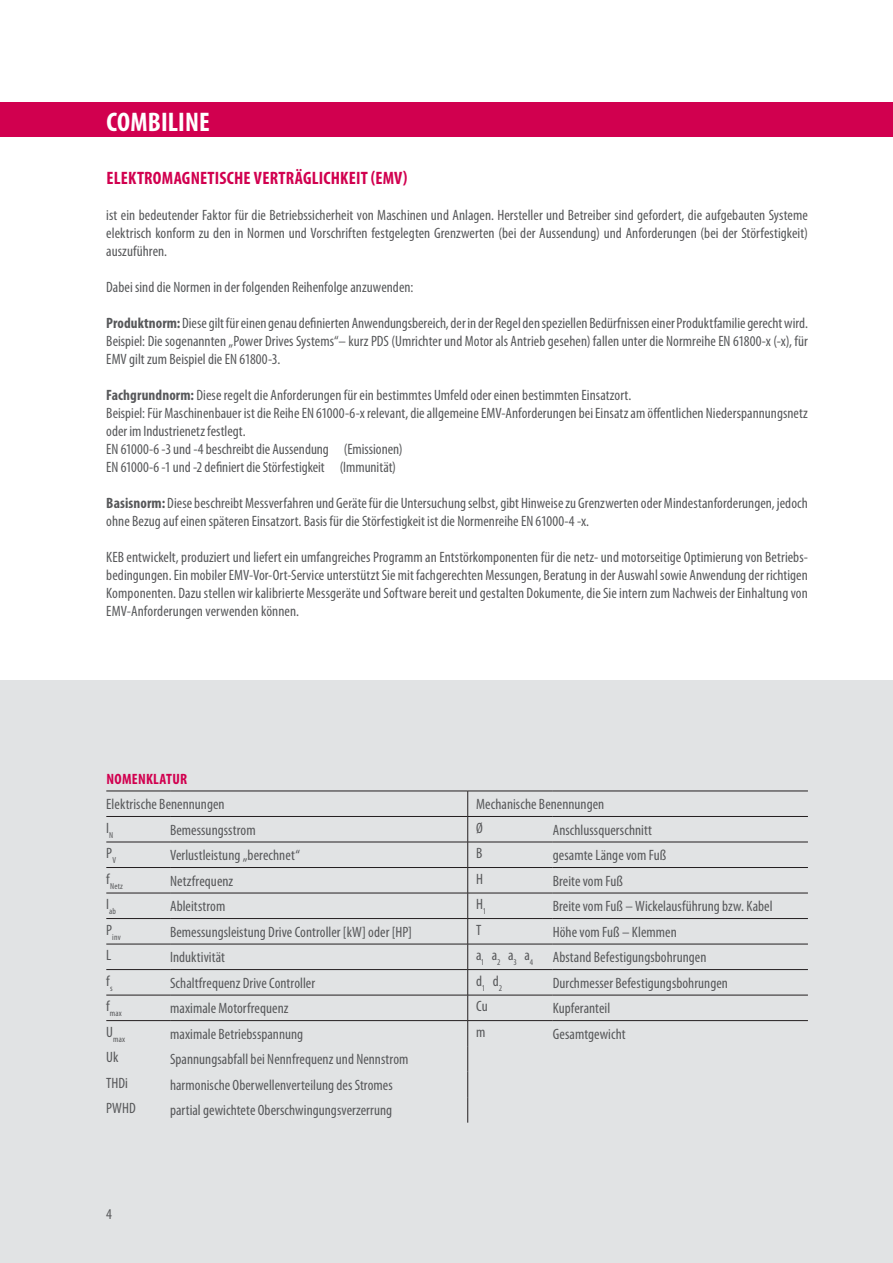
<style>
.page{position:relative;width:893px;height:1263px;background:#fff}
.page>*{position:absolute;margin:0;border:0;box-sizing:border-box;transform-origin:0 0}
.ragged_10pt{font:700 condensed 27px "Myriad Pro";letter-spacing:.005em;color:#fff}
.justify_10pt{font:700 condensed 18px "Myriad Pro";letter-spacing:.01em;color:#d1004f}
.justify_10pt-2{font:condensed 15px/18px "Myriad Pro";letter-spacing:.005em;color:#57585a}
.ragged_10pt-2{font:condensed 15px "Myriad Pro";color:#57585a}
.t1{font:700 condensed 15px "Myriad Pro";letter-spacing:.02em;color:#d1004f}
.t2{font:condensed 8.7px "Myriad Pro";letter-spacing:.02em;color:#57585a}
.s1{font-weight:700}
</style>
<div class="page">
<div style="left:0;top:680px;width:893px;height:583px;background:#e1e3e4"></div>
<div style="left:0;top:102px;width:893px;height:34px;background:#d1004f"></div>
<hr style="left:106px;top:791px;width:64px;height:1px;background:#231f20">
<hr style="left:170px;top:791px;width:298px;height:1px;background:#231f20">
<hr style="left:468px;top:791px;width:85px;height:1px;background:#231f20">
<hr style="left:553px;top:791px;width:255px;height:1px;background:#231f20">
<hr style="left:106px;top:816px;width:64px;height:1px;background:#231f20">
<hr style="left:106px;top:842px;width:64px;height:1px;background:#231f20">
<hr style="left:106px;top:867px;width:64px;height:1px;background:#231f20">
<hr style="left:106px;top:893px;width:64px;height:1px;background:#231f20">
<hr style="left:106px;top:918px;width:64px;height:1px;background:#231f20">
<hr style="left:106px;top:944px;width:64px;height:1px;background:#231f20">
<hr style="left:106px;top:969px;width:64px;height:1px;background:#231f20">
<hr style="left:106px;top:995px;width:64px;height:1px;background:#231f20">
<hr style="left:170px;top:816px;width:298px;height:1px;background:#231f20">
<hr style="left:170px;top:842px;width:298px;height:1px;background:#231f20">
<hr style="left:170px;top:867px;width:298px;height:1px;background:#231f20">
<hr style="left:170px;top:893px;width:298px;height:1px;background:#231f20">
<hr style="left:170px;top:918px;width:298px;height:1px;background:#231f20">
<hr style="left:170px;top:944px;width:298px;height:1px;background:#231f20">
<hr style="left:170px;top:969px;width:298px;height:1px;background:#231f20">
<hr style="left:170px;top:995px;width:298px;height:1px;background:#231f20">
<hr style="left:468px;top:816px;width:85px;height:1px;background:#231f20">
<hr style="left:468px;top:842px;width:85px;height:1px;background:#231f20">
<hr style="left:468px;top:867px;width:85px;height:1px;background:#231f20">
<hr style="left:468px;top:893px;width:85px;height:1px;background:#231f20">
<hr style="left:468px;top:918px;width:85px;height:1px;background:#231f20">
<hr style="left:468px;top:944px;width:85px;height:1px;background:#231f20">
<hr style="left:468px;top:969px;width:85px;height:1px;background:#231f20">
<hr style="left:468px;top:995px;width:85px;height:1px;background:#231f20">
<hr style="left:553px;top:816px;width:255px;height:1px;background:#231f20">
<hr style="left:553px;top:842px;width:255px;height:1px;background:#231f20">
<hr style="left:553px;top:867px;width:255px;height:1px;background:#231f20">
<hr style="left:553px;top:893px;width:255px;height:1px;background:#231f20">
<hr style="left:553px;top:918px;width:255px;height:1px;background:#231f20">
<hr style="left:553px;top:944px;width:255px;height:1px;background:#231f20">
<hr style="left:553px;top:969px;width:255px;height:1px;background:#231f20">
<hr style="left:553px;top:995px;width:255px;height:1px;background:#231f20">
<svg style="left:467px;top:791px;width:1px;height:332px"></svg>
<hr style="left:106px;top:1020px;width:64px;height:1px;background:#231f20">
<hr style="left:170px;top:1020px;width:298px;height:1px;background:#231f20">
<hr style="left:468px;top:1020px;width:85px;height:1px;background:#231f20">
<hr style="left:553px;top:1020px;width:255px;height:1px;background:#231f20">
<p class="ragged_10pt" style="left:107px;top:105px;width:105px">COMBILINE</p>
<p class="justify_10pt" style="left:106px;top:166px;width:302px">ELEKTROMAGNETISCHE VERTRÄGLICHKEIT (EMV)</p>
<p class="justify_10pt-2" style="left:106px;top:205px;width:703px;text-align:justify">ist ein bedeutender Faktor für die Betriebssicherheit von Maschinen und Anlagen. Hersteller und Betreiber sind gefordert, die aufgebauten Systeme elektrisch konform zu den in Normen und Vorschriften festgelegten Grenzwerten (bei der Aussendung) und Anforderungen (bei der Störfestigkeit) auszuführen.</p>
<p class="justify_10pt-2" style="left:106px;top:277px;width:308px">Dabei sind die Normen in der folgenden Reihenfolge anzuwenden:</p>
<p class="justify_10pt-2" style="left:106px;top:313px;width:703px"><span class="s1">Produktnorm:</span> Diese gilt für einen genau definierten Anwendungsbereich, der in der Regel den speziellen Bedürfnissen einer Produktfamilie gerecht wird.</p>
<p class="justify_10pt-2" style="left:106px;top:331px;width:703px">Beispiel: Die sogenannten „Power Drives Systems“– kurz PDS (Umrichter und Motor als Antrieb gesehen) fallen unter die Normreihe EN 61800-x (-x), für<br>EMV gilt zum Beispiel die EN 61800-3.</p>
<p class="justify_10pt-2" style="left:106px;top:385px;width:527px"><span class="s1">Fachgrundnorm:</span> Diese regelt die Anforderungen für ein bestimmtes Umfeld oder einen bestimmten Einsatzort.</p>
<p class="justify_10pt-2" style="left:106px;top:403px;width:703px">Beispiel: Für Maschinenbauer ist die Reihe EN 61000-6-x relevant, die allgemeine EMV-Anforderungen bei Einsatz am öffentlichen Niederspannungsnetz oder im Industrienetz festlegt.</p>
<p class="ragged_10pt-2" style="left:106px;top:440px;width:298px">EN 61000-6 -3 und -4 beschreibt die Aussendung (Emissionen)</p>
<p class="ragged_10pt-2" style="left:106px;top:458px;width:291px">EN 61000-6 -1 und -2 definiert die Störfestigkeit (Immunität)</p>
<p class="justify_10pt-2" style="left:106px;top:493px;width:703px"><span class="s1">Basisnorm:</span> Diese beschreibt Messverfahren und Geräte für die Untersuchung selbst, gibt Hinweise zu Grenzwerten oder Mindestanforderungen, jedoch ohne Bezug auf einen späteren Einsatzort. Basis für die Störfestigkeit ist die Normenreihe EN 61000-4 -x.</p>
<p class="justify_10pt-2" style="left:106px;top:547px;width:703px;text-align:justify">KEB entwickelt, produziert und liefert ein umfangreiches Programm an Entstörkomponenten für die netz- und motorseitige Optimierung von Betriebs&shy;bedingungen. Ein mobiler EMV-Vor-Ort-Service unterstützt Sie mit fachgerechten Messungen, Beratung in der Auswahl sowie Anwendung der richtigen Komponenten. Dazu stellen wir kalibrierte Messgeräte und Software bereit und gestalten Dokumente, die Sie intern zum Nachweis der Einhaltung von EMV-Anforderungen verwenden können.</p>
<p class="t1" style="left:106px;top:769px;width:82px">NOMENKLATUR</p>
<p class="justify_10pt-2" style="left:106px;top:795px;width:120px">Elektrische Benennungen</p>
<p class="justify_10pt-2" style="left:476px;top:795px;width:130px">Mechanische Benennungen</p>
<p class="justify_10pt-2" style="left:106px;top:819px;width:9px">I<sub>N</sub></p>
<p class="justify_10pt-2" style="left:170px;top:820px;width:87px">Bemessungsstrom</p>
<p class="justify_10pt-2" style="left:476px;top:819px;width:8px">Ø</p>
<p class="justify_10pt-2" style="left:553px;top:820px;width:101px">Anschlussquerschnitt</p>
<p class="justify_10pt-2" style="left:106px;top:844px;width:11px">P<sub>V</sub></p>
<p class="justify_10pt-2" style="left:170px;top:846px;width:131px">Verlustleistung „berechnet“</p>
<p class="justify_10pt-2" style="left:476px;top:844px;width:8px">B</p>
<p class="justify_10pt-2" style="left:553px;top:846px;width:115px">gesamte Länge vom Fuß</p>
<p class="t2" style="left:106px;top:881px;width:18px"><sup>f</sup>Netz</p>
<p class="justify_10pt-2" style="left:170px;top:871px;width:65px">Netzfrequenz</p>
<p class="justify_10pt-2" style="left:476px;top:870px;width:8px">H</p>
<p class="justify_10pt-2" style="left:553px;top:871px;width:72px">Breite vom Fuß</p>
<p class="t2" style="left:106px;top:906px;width:11px"><sup>I</sup>ab</p>
<p class="justify_10pt-2" style="left:170px;top:897px;width:57px">Ableitstrom</p>
<p class="justify_10pt-2" style="left:476px;top:895px;width:12px">H<sub>1</sub></p>
<p class="justify_10pt-2" style="left:553px;top:897px;width:221px">Breite vom Fuß – Wickelausführung bzw. Kabel</p>
<p class="t2" style="left:106px;top:932px;width:16px"><sup>P</sup>inv</p>
<p class="justify_10pt-2" style="left:170px;top:922px;width:243px">Bemessungsleistung Drive Controller [kW] oder [HP]</p>
<p class="justify_10pt-2" style="left:476px;top:921px;width:7px">T</p>
<p class="justify_10pt-2" style="left:553px;top:922px;width:125px">Höhe vom Fuß – Klemmen</p>
<p class="justify_10pt-2" style="left:106px;top:946px;width:7px">L</p>
<p class="justify_10pt-2" style="left:170px;top:948px;width:57px">Induktivität</p>
<p class="justify_10pt-2" style="left:476px;top:946px;width:59px">a<sub>1</sub> a<sub>2</sub> a<sub>3</sub> a<sub>4</sub></p>
<p class="justify_10pt-2" style="left:553px;top:948px;width:155px">Abstand Befestigungsbohrungen</p>
<p class="justify_10pt-2" style="left:106px;top:972px;width:8px">f<sub>s</sub></p>
<p class="justify_10pt-2" style="left:170px;top:973px;width:147px">Schaltfrequenz Drive Controller</p>
<p class="justify_10pt-2" style="left:476px;top:972px;width:27px">d<sub>1</sub> d<sub>2</sub></p>
<p class="justify_10pt-2" style="left:553px;top:973px;width:177px">Durchmesser Befestigungsbohrungen</p>
<p class="t2" style="left:106px;top:1008px;width:17px"><sup>f</sup>max</p>
<p class="justify_10pt-2" style="left:170px;top:999px;width:120px">maximale Motorfrequenz</p>
<p class="justify_10pt-2" style="left:476px;top:997px;width:13px">Cu</p>
<p class="justify_10pt-2" style="left:553px;top:999px;width:59px">Kupferanteil</p>
<p class="t2" style="left:106px;top:1034px;width:20px"><sup>U</sup>max</p>
<p class="justify_10pt-2" style="left:170px;top:1024px;width:135px">maximale Betriebsspannung</p>
<p class="justify_10pt-2" style="left:476px;top:1023px;width:11px">m</p>
<p class="justify_10pt-2" style="left:553px;top:1024px;width:74px">Gesamtgewicht</p>
<p class="justify_10pt-2" style="left:106px;top:1048px;width:14px">Uk</p>
<p class="justify_10pt-2" style="left:170px;top:1050px;width:240px">Spannungsabfall bei Nennfrequenz und Nennstrom</p>
<p class="justify_10pt-2" style="left:106px;top:1074px;width:23px">THDi</p>
<p class="justify_10pt-2" style="left:170px;top:1075px;width:224px">harmonische Oberwellenverteilung des Stromes</p>
<p class="justify_10pt-2" style="left:106px;top:1099px;width:31px">PWHD</p>
<p class="justify_10pt-2" style="left:170px;top:1101px;width:224px">partial gewichtete Oberschwingungsverzerrung</p>
<p class="justify_10pt-2" style="left:106px;top:1205px;width:7px">4</p>
</div>
